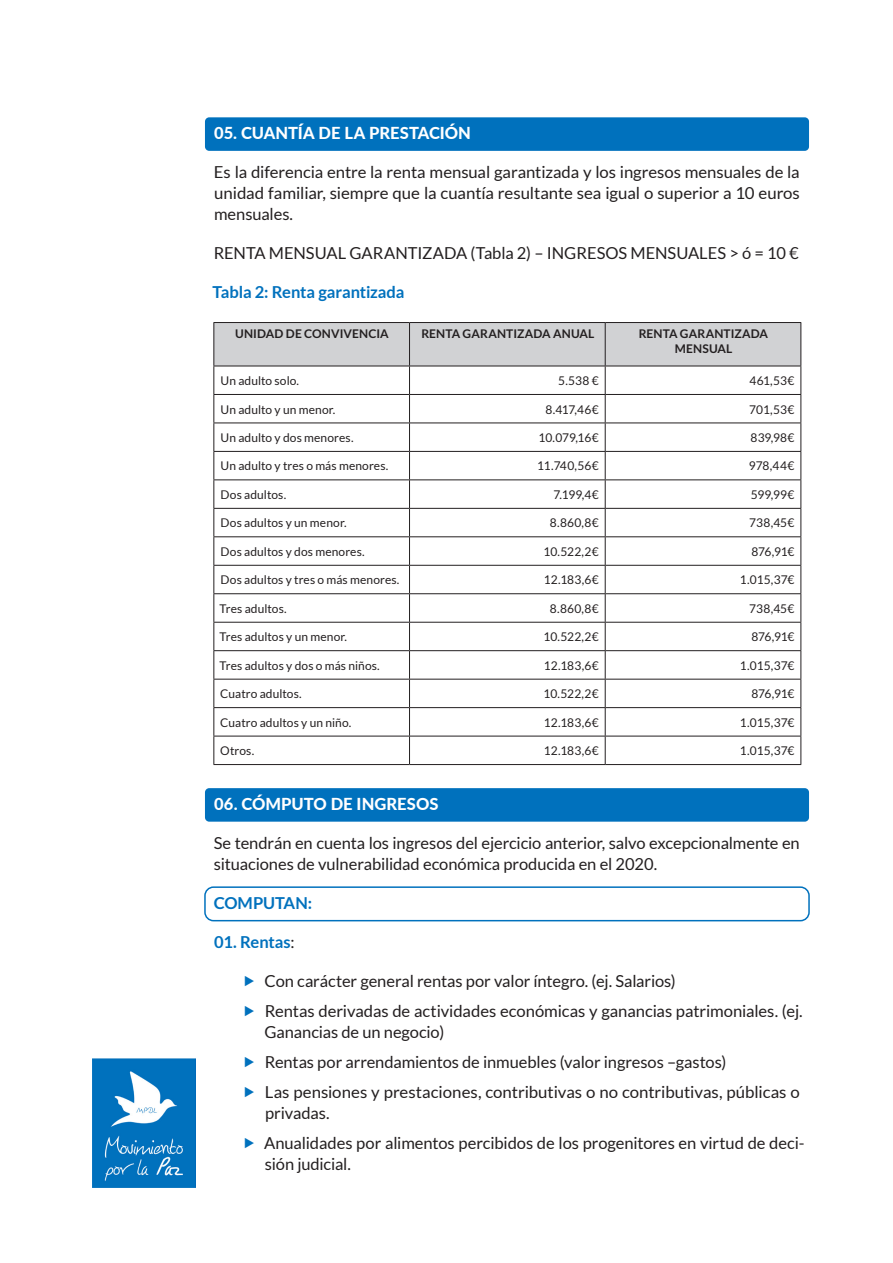
<style>
.page{position:relative;width:893px;height:1263px;background:#fff}
.page>*{position:absolute;margin:0;border:0;box-sizing:border-box;transform-origin:0 0}
.Body_text{font:16.5px/21px "Lato";letter-spacing:-.005em;color:#231f20}
.H2_-_Sombreado_Azul{font:800 16.5px "Lato";color:#fff}
.Body_text-2{font:700 16.5px "Lato";letter-spacing:-.005em;color:#0071bd}
.Body_text_-_1ª_Frase{font:700 16.5px "Lato";letter-spacing:-.01em;color:#0071bd}
.Tabla_-_Celda_normal{font:12px "Lato";letter-spacing:.005em;color:#231f20}
.Tabla_-_Cabecera{font:700 12px/15px "Lato";letter-spacing:.01em;color:#231f20;text-align:center}
.s1{font-weight:400;color:#231f20}
</style>
<div class="page">
<img style="left:92px;top:1059px;width:103px;height:129px">
<div style="left:205px;top:117px;width:604px;height:34px;background:#0071bd;border-radius:4px"></div>
<div style="left:205px;top:788px;width:604px;height:34px;background:#0071bd;border-radius:4px"></div>
<div style="left:204px;top:886px;width:606px;height:35px;border:2px solid #0071bd;border-radius:9px"></div>
<svg style="left:213px;top:322px;width:588px;height:442px"></svg>
<hr style="left:213px;top:764px;width:196px;height:1px;background:#231f20">
<hr style="left:409px;top:764px;width:196px;height:1px;background:#231f20">
<hr style="left:605px;top:764px;width:196px;height:1px;background:#231f20">
<p class="H2_-_Sombreado_Azul" style="left:214px;top:121px;width:258px">05. CUANTÍA DE LA PRESTACIÓN</p>
<p class="Body_text" style="left:214px;top:162px;width:588px;text-align:justify">Es la diferencia entre la renta mensual garantizada y los ingresos mensuales de la unidad familiar, siempre que la cuantía resultante sea igual o superior a 10 euros mensuales.</p>
<p class="Body_text" style="left:214px;top:243px;width:586px">RENTA MENSUAL GARANTIZADA (Tabla 2) – INGRESOS MENSUALES &gt; ó = 10 €</p>
<p class="Body_text-2" style="left:212px;top:283px;width:193px">Tabla 2: Renta garantizada</p>
<p class="Tabla_-_Cabecera" style="left:235px;top:326px;width:155px">UNIDAD DE CONVIVENCIA</p>
<p class="Tabla_-_Cabecera" style="left:421px;top:326px;width:175px">RENTA GARANTIZADA ANUAL</p>
<p class="Tabla_-_Cabecera" style="left:639px;top:326px;width:131px">RENTA GARANTIZADA<br>MENSUAL</p>
<p class="Tabla_-_Celda_normal" style="left:220px;top:374px;width:80px">Un adulto solo.</p>
<p class="Tabla_-_Celda_normal" style="left:558px;top:374px;width:42px">5.538 €</p>
<p class="Tabla_-_Celda_normal" style="left:749px;top:374px;width:47px">461,53€</p>
<p class="Tabla_-_Celda_normal" style="left:220px;top:402px;width:117px">Un adulto y un menor.</p>
<p class="Tabla_-_Celda_normal" style="left:545px;top:402px;width:55px">8.417,46€</p>
<p class="Tabla_-_Celda_normal" style="left:749px;top:402px;width:47px">701,53€</p>
<p class="Tabla_-_Celda_normal" style="left:220px;top:431px;width:135px">Un adulto y dos menores.</p>
<p class="Tabla_-_Celda_normal" style="left:539px;top:431px;width:62px">10.079,16€</p>
<p class="Tabla_-_Celda_normal" style="left:750px;top:431px;width:45px">839,98€</p>
<p class="Tabla_-_Celda_normal" style="left:220px;top:459px;width:169px">Un adulto y tres o más menores.</p>
<p class="Tabla_-_Celda_normal" style="left:537px;top:459px;width:63px">11.740,56€</p>
<p class="Tabla_-_Celda_normal" style="left:749px;top:459px;width:47px">978,44€</p>
<p class="Tabla_-_Celda_normal" style="left:221px;top:488px;width:67px">Dos adultos.</p>
<p class="Tabla_-_Celda_normal" style="left:553px;top:488px;width:47px">7.199,4€</p>
<p class="Tabla_-_Celda_normal" style="left:751px;top:488px;width:45px">599,99€</p>
<p class="Tabla_-_Celda_normal" style="left:221px;top:516px;width:128px">Dos adultos y un menor.</p>
<p class="Tabla_-_Celda_normal" style="left:550px;top:516px;width:50px">8.860,8€</p>
<p class="Tabla_-_Celda_normal" style="left:749px;top:516px;width:47px">738,45€</p>
<p class="Tabla_-_Celda_normal" style="left:221px;top:545px;width:146px">Dos adultos y dos menores.</p>
<p class="Tabla_-_Celda_normal" style="left:544px;top:545px;width:57px">10.522,2€</p>
<p class="Tabla_-_Celda_normal" style="left:751px;top:545px;width:45px">876,91€</p>
<p class="Tabla_-_Celda_normal" style="left:221px;top:573px;width:180px">Dos adultos y tres o más menores.</p>
<p class="Tabla_-_Celda_normal" style="left:544px;top:573px;width:57px">12.183,6€</p>
<p class="Tabla_-_Celda_normal" style="left:740px;top:573px;width:56px">1.015,37€</p>
<p class="Tabla_-_Celda_normal" style="left:220px;top:602px;width:69px">Tres adultos.</p>
<p class="Tabla_-_Celda_normal" style="left:550px;top:602px;width:50px">8.860,8€</p>
<p class="Tabla_-_Celda_normal" style="left:749px;top:602px;width:47px">738,45€</p>
<p class="Tabla_-_Celda_normal" style="left:220px;top:630px;width:129px">Tres adultos y un menor.</p>
<p class="Tabla_-_Celda_normal" style="left:544px;top:630px;width:57px">10.522,2€</p>
<p class="Tabla_-_Celda_normal" style="left:751px;top:630px;width:45px">876,91€</p>
<p class="Tabla_-_Celda_normal" style="left:220px;top:659px;width:162px">Tres adultos y dos o más niños.</p>
<p class="Tabla_-_Celda_normal" style="left:544px;top:659px;width:57px">12.183,6€</p>
<p class="Tabla_-_Celda_normal" style="left:740px;top:659px;width:56px">1.015,37€</p>
<p class="Tabla_-_Celda_normal" style="left:220px;top:687px;width:83px">Cuatro adultos.</p>
<p class="Tabla_-_Celda_normal" style="left:544px;top:687px;width:57px">10.522,2€</p>
<p class="Tabla_-_Celda_normal" style="left:751px;top:687px;width:45px">876,91€</p>
<p class="Tabla_-_Celda_normal" style="left:220px;top:716px;width:133px">Cuatro adultos y un niño.</p>
<p class="Tabla_-_Celda_normal" style="left:544px;top:716px;width:57px">12.183,6€</p>
<p class="Tabla_-_Celda_normal" style="left:740px;top:716px;width:56px">1.015,37€</p>
<p class="Tabla_-_Celda_normal" style="left:220px;top:744px;width:35px">Otros.</p>
<p class="Tabla_-_Celda_normal" style="left:544px;top:744px;width:57px">12.183,6€</p>
<p class="Tabla_-_Celda_normal" style="left:740px;top:744px;width:56px">1.015,37€</p>
<p class="H2_-_Sombreado_Azul" style="left:214px;top:792px;width:226px">06. CÓMPUTO DE INGRESOS</p>
<p class="Body_text" style="left:214px;top:832px;width:588px">Se tendrán en cuenta los ingresos del ejercicio anterior, salvo excepcionalmente en situaciones de vulnerabilidad económica producida en el 2020.</p>
<h3 class="Body_text-2" style="left:214px;top:893px;width:100px">COMPUTAN:</h3>
<p class="Body_text_-_1ª_Frase" style="left:214px;top:932px;width:82px">01. Rentas<span class="s1">:</span></p>
<p class="Body_text" style="left:264px;top:970px;width:413px">Con carácter general rentas por valor íntegro. (ej. Salarios)</p>
<p class="Body_text" style="left:264px;top:1000px;width:540px">Rentas derivadas de actividades económicas y ganancias patrimoniales. (ej.<br>Ganancias de un negocio)</p>
<p class="Body_text" style="left:265px;top:1051px;width:463px">Rentas por arrendamientos de inmuebles (valor ingresos –gastos)</p>
<p class="Body_text" style="left:265px;top:1081px;width:536px">Las pensiones y prestaciones, contributivas o no contributivas, públicas o privadas.</p>
<p class="Body_text" style="left:264px;top:1132px;width:542px">Anualidades por alimentos percibidos de los progenitores en virtud de deci&shy;sión judicial.</p>
</div>
